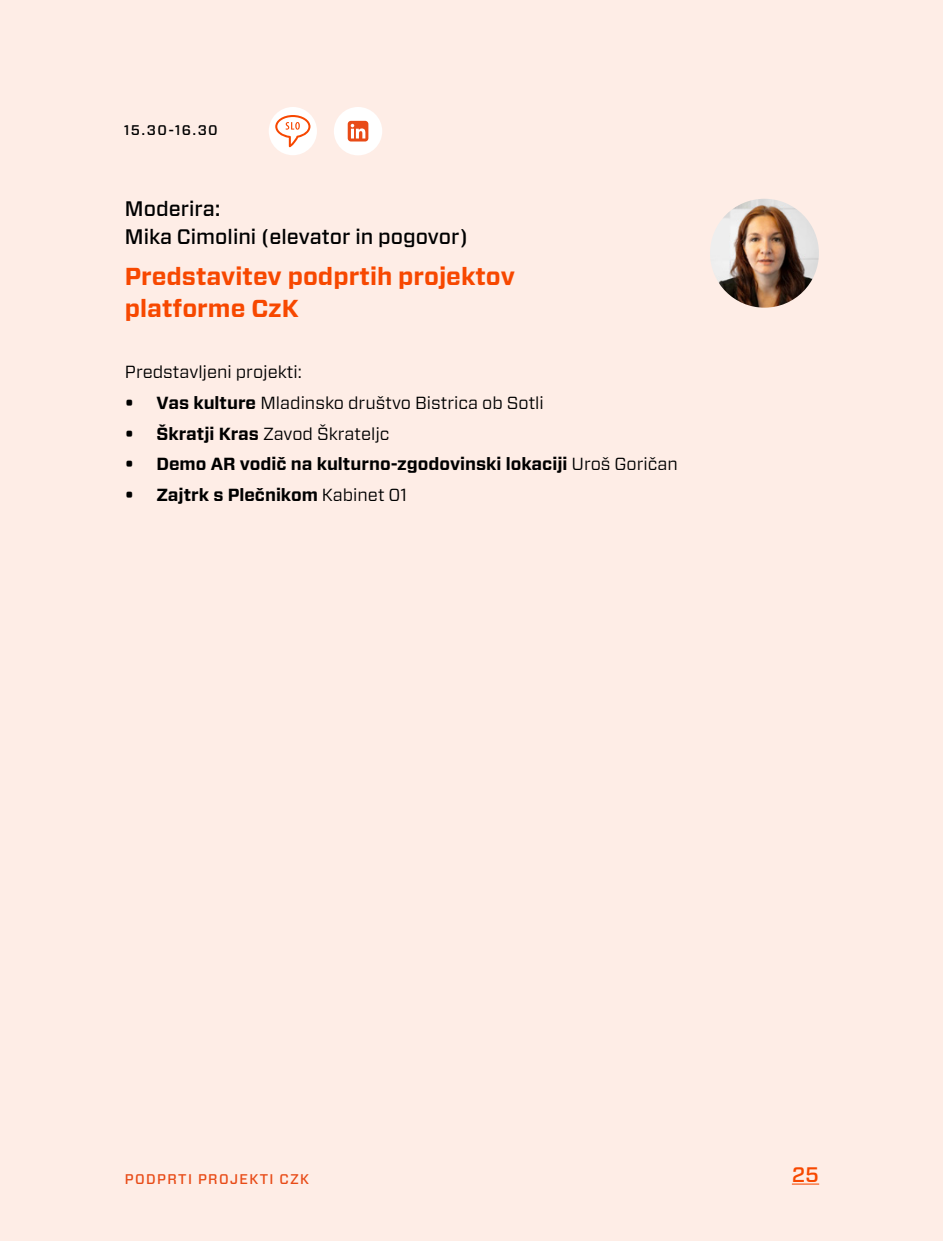
<style>
.page{position:relative;width:943px;height:1241px;background:#fff}
.page>*{position:absolute;margin:0;border:0;box-sizing:border-box;transform-origin:0 0}
.t1{font:700 24.5px/31.5px "Forza";color:#f74800}
.t2{font:500 21px/28px "Forza";color:#000}
.t3{font:500 21px "Forza";color:#f74800}
.t4{font:17.5px "Forza";color:#000}
.t5{font:700 17.5px "Forza";color:#000}
.t6{font:500 14px "Forza";letter-spacing:.1em;color:#e84b17}
.t7{font:500 14px "Forza";letter-spacing:.1em;color:#000}
.s1{font-weight:700}
.s2{font-weight:400}
</style>
<div class="page">
<div style="left:0;top:0;width:943px;height:1240px;background:#feede6"></div>
<img style="left:710px;top:199px;width:109px;height:108px;border-radius:54px">
<div style="left:269px;top:107px;width:48px;height:48px;background:#fff;border-radius:50%"></div>
<svg style="left:275px;top:115px;width:35px;height:32px"></svg>
<div style="left:334px;top:107px;width:48px;height:48px;background:#fff;border-radius:50%"></div>
<svg style="left:348px;top:121px;width:20px;height:20px"></svg>
<svg style="left:792px;top:1183px;width:27px;height:1px"></svg>
<p class="t7" style="left:124px;top:121px;width:95px">15.30-16.30</p>
<p class="t2" style="left:125px;top:194px;width:344px">Moderira:<br>Mika Cimolini (elevator in pogovor)</p>
<h1 class="t1" style="left:125px;top:261px;width:391px">Predstavitev podprtih projektov platforme CzK</h1>
<p class="t4" style="left:125px;top:359px;width:178px">Predstavljeni projekti:</p>
<p class="t4" style="left:125px;top:390px;width:420px"><span class="s1">• Vas kulture</span> Mladinsko društvo Bistrica ob Sotli</p>
<p class="t4" style="left:125px;top:421px;width:266px"><span class="s1">• Škratji Kras</span> Zavod Škrateljc</p>
<p class="t5" style="left:125px;top:452px;width:554px">• Demo AR vodič na kulturno-zgodovinski lokaciji <span class="s2">Uroš Goričan</span></p>
<p class="t5" style="left:125px;top:483px;width:284px">• Zajtrk s Plečnikom <span class="s2">Kabinet 01</span></p>
<p class="t6" style="left:125px;top:1169px;width:186px">PODPRTI PROJEKTI CZK</p>
<p class="t3" style="left:791px;top:1160px;width:29px">25</p>
</div>
